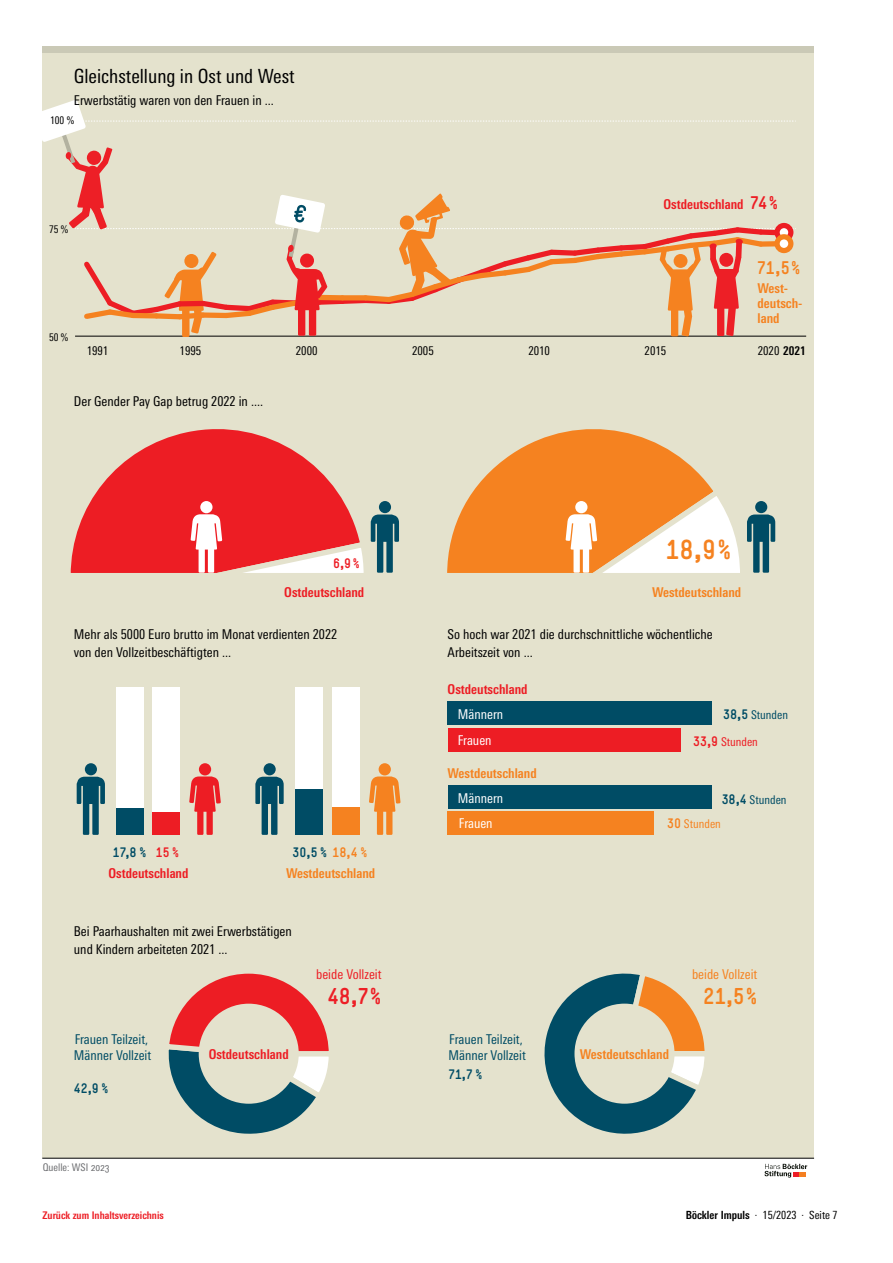
<style>
.page{position:relative;width:893px;height:1263px;background:#fff}
.page>*{position:absolute;margin:0;border:0;box-sizing:border-box;transform-origin:0 0}
.t1{font:27px "Simple HBS";color:#f58220}
.t2{font:22.5px "Simple HBS";color:#f58220}
.t3{font:22.5px "Simple HBS";color:#ed1f26}
.t4{font:condensed 19.5px "Univers Next Pro";color:#000}
.t5{font:18px "Simple HBS";color:#f58220}
.t6{font:18px "Simple HBS";color:#ed1d24}
.t7{font:condensed 13.5px/18px "Univers Next Pro";color:#000}
.t8{font:700 condensed 13.5px/15px "Univers Next Pro";color:#f58220}
.t9{font:700 condensed 13.5px "Univers Next Pro";color:#ed1d24}
.t10{font:condensed 13.5px/16.2px "Univers Next Pro";color:#004c65}
.t11{font:13.5px "Simple HBS";color:#004c65}
.t12{font:condensed 13.5px/25.8px "Univers Next Pro";color:#fff}
.t13{font:condensed 13.5px "Univers Next Pro";color:#f58220}
.t14{font:condensed 13.5px "Univers Next Pro";color:#ed1d24}
.t15{font:13.5px "Simple HBS";color:#ed1d24}
.t16{font:condensed 12px "Univers Next Pro";color:#000}
.t17{font:condensed 12px "Univers Next Pro";color:#004c65}
.t18{font:condensed 12px "Univers Next Pro";color:#ed1d24}
.t19{font:condensed 12px "Univers Next Pro";color:#f58220}
.t20{font:condensed 11.25px "Univers Next Pro";color:#000}
.t21{font:700 condensed 10.5px "Univers Next Pro";color:#ed1d24}
.t22{font:condensed 10.5px "Univers Next Pro";color:#6d6e71}
.t23{font:condensed 10.5px "Univers Next Pro";color:#000}
.s1{font-weight:700}
.s2{color:#ed1d24}
.s3{color:#f58220}
.s4{font-family:"Simple HBS";font-stretch:normal;font-size:13.5px}
</style>
<div class="page">
<div style="left:42px;top:47px;width:772px;height:1111px;background:#e4e2cd"></div>
<hr style="left:75px;top:336px;width:731px;height:1px;background:#000">
<svg style="left:447px;top:429px;width:262px;height:144px"></svg>
<svg style="left:70px;top:429px;width:273px;height:144px"></svg>
<svg style="left:565px;top:485px;width:210px;height:88px"></svg>
<div style="left:575px;top:501px;width:12px;height:12px;background:#fff;border-radius:50%"></div>
<svg style="left:191px;top:501px;width:208px;height:72px"></svg>
<div style="left:200px;top:501px;width:13px;height:12px;background:#fff;border-radius:50%"></div>
<svg style="left:77px;top:763px;width:28px;height:72px"></svg>
<svg style="left:255px;top:763px;width:29px;height:72px"></svg>
<svg style="left:369px;top:776px;width:32px;height:59px"></svg>
<div style="left:379px;top:763px;width:12px;height:12px;background:#f58220;border-radius:50%"></div>
<svg style="left:189px;top:776px;width:32px;height:59px"></svg>
<div style="left:199px;top:763px;width:12px;height:12px;background:#ed1d24;border-radius:50%"></div>
<div style="left:332px;top:687px;width:27px;height:120px;background:#fff"></div>
<div style="left:332px;top:807px;width:27px;height:27px;background:#f58220"></div>
<div style="left:296px;top:687px;width:27px;height:102px;background:#fff"></div>
<div style="left:296px;top:789px;width:27px;height:45px;background:#004c65"></div>
<div style="left:153px;top:687px;width:27px;height:125px;background:#fff"></div>
<div style="left:153px;top:812px;width:27px;height:22px;background:#ed1d24"></div>
<div style="left:116px;top:687px;width:27px;height:121px;background:#fff"></div>
<div style="left:116px;top:808px;width:27px;height:26px;background:#004c65"></div>
<svg style="left:42px;top:100px;width:754px;height:237px"></svg>
<svg style="left:544px;top:973px;width:161px;height:161px"></svg>
<div style="left:574px;top:1004px;width:101px;height:100px;background:#e4e2cd;border-radius:50%"></div>
<svg style="left:168px;top:973px;width:161px;height:161px"></svg>
<div style="left:199px;top:1004px;width:100px;height:100px;background:#e4e2cd;border-radius:50%"></div>
<div style="left:448px;top:728px;width:232px;height:23px;background:#ed1d24"></div>
<div style="left:448px;top:701px;width:264px;height:24px;background:#004c65"></div>
<div style="left:448px;top:811px;width:206px;height:24px;background:#f58220"></div>
<div style="left:448px;top:785px;width:263px;height:23px;background:#004c65"></div>
<div style="left:42px;top:47px;width:772px;height:6px;background:#cac9b6"></div>
<svg style="left:764px;top:1164px;width:43px;height:13px"></svg>
<hr style="left:42px;top:1158px;width:772px;height:1px;background:#000">
<h3 class="t4" style="left:74px;top:64px;width:222px">Gleichstellung in Ost und West</h3>
<p class="t7" style="left:74px;top:91px;width:202px">Erwerbstätig waren von den Frauen in ...</p>
<p class="t23" style="left:50px;top:114px;width:26px">100 %</p>
<p class="t23" style="left:49px;top:223px;width:21px">75 %</p>
<p class="t23" style="left:49px;top:331px;width:21px">50 %</p>
<p class="t9" style="left:664px;top:196px;width:82px">Ostdeutschland</p>
<h3 class="t6" style="left:750px;top:192px;width:29px">74%</h3>
<h3 class="t5" style="left:757px;top:258px;width:45px">71,5%</h3>
<p class="t8" style="left:758px;top:280px;width:47px">West&shy;deutsch&shy;land</p>
<p class="t16" style="left:87px;top:343px;width:23px">1991</p>
<p class="t16" style="left:180px;top:343px;width:23px">1995</p>
<p class="t16" style="left:296px;top:343px;width:23px">2000</p>
<p class="t16" style="left:412px;top:343px;width:23px">2005</p>
<p class="t16" style="left:528px;top:343px;width:23px">2010</p>
<p class="t16" style="left:645px;top:343px;width:23px">2015</p>
<p class="t16" style="left:758px;top:343px;width:50px">2020 <span class="s1">2021</span></p>
<p class="t7" style="left:74px;top:393px;width:191px">Der Gender Pay Gap betrug 2022 in ....</p>
<p class="t15" style="left:333px;top:556px;width:28px">6,9%</p>
<p class="t9" style="left:284px;top:584px;width:82px">Ostdeutschland</p>
<h1 class="t1" style="left:666px;top:534px;width:67px">18,9%</h1>
<p class="t8" style="left:652px;top:585px;width:91px">Westdeutschland</p>
<p class="t7" style="left:74px;top:625px;width:265px">Mehr als 5000 Euro brutto im Monat verdienten 2022 von den Vollzeitbeschäftigten ...</p>
<p class="t7" style="left:448px;top:625px;width:267px">So hoch war 2021 die durchschnittliche wöchentliche<br>Arbeitszeit von ...</p>
<p class="t11" style="left:113px;top:844px;width:68px">17,8 % <span class="s2">15 %</span></p>
<p class="t11" style="left:293px;top:844px;width:76px">30,5 % <span class="s3">18,4 %</span></p>
<p class="t8" style="left:286px;top:865px;width:91px">Westdeutschland</p>
<p class="t9" style="left:109px;top:865px;width:82px">Ostdeutschland</p>
<p class="t7" style="left:74px;top:922px;width:219px">Bei Paarhaushalten mit zwei Erwerbstätigen und Kindern arbeiteten 2021 ...</p>
<p class="t10" style="left:74px;top:1031px;width:79px">Frauen Teilzeit,<br>Männer Vollzeit</p>
<p class="t11" style="left:74px;top:1080px;width:36px">42,9 %</p>
<p class="t9" style="left:209px;top:1047px;width:82px">Ostdeutschland</p>
<p class="t14" style="left:316px;top:966px;width:67px">beide Vollzeit</p>
<h2 class="t3" style="left:327px;top:983px;width:56px">48,7%</h2>
<p class="t22" style="left:43px;top:1161px;width:69px">Quelle: WSI 2023</p>
<p class="t21" style="left:43px;top:1209px;width:123px">Zurück zum Inhaltsverzeichnis</p>
<p class="t9" style="left:448px;top:681px;width:82px">Ostdeutschland</p>
<p class="t12" style="left:458px;top:701px;width:47px">Männern<br>Frauen</p>
<p class="t8" style="left:448px;top:765px;width:91px">Westdeutschland</p>
<p class="t12" style="left:458px;top:785px;width:47px">Männern</p>
<p class="t12" style="left:459px;top:810px;width:35px">Frauen</p>
<p class="t17" style="left:723px;top:708px;width:66px"><span class="s4">38,5</span> Stunden</p>
<p class="t18" style="left:693px;top:735px;width:66px"><span class="s4">33,9</span> Stunden</p>
<p class="t17" style="left:722px;top:792px;width:66px"><span class="s4">38,4</span> Stunden</p>
<p class="t19" style="left:667px;top:817px;width:55px"><span class="s4">30</span> Stunden</p>
<p class="t10" style="left:448px;top:1031px;width:79px">Frauen Teilzeit,<br>Männer Vollzeit</p>
<p class="t11" style="left:448px;top:1066px;width:35px">71,7 %</p>
<p class="t8" style="left:580px;top:1047px;width:91px">Westdeutschland</p>
<p class="t13" style="left:692px;top:966px;width:67px">beide Vollzeit</p>
<h2 class="t2" style="left:703px;top:983px;width:56px">21,5%</h2>
<p class="t20" style="left:686px;top:1208px;width:153px"><span class="s1">Böckler Impuls</span> · 15/2023 · Seite 7</p>
</div>
